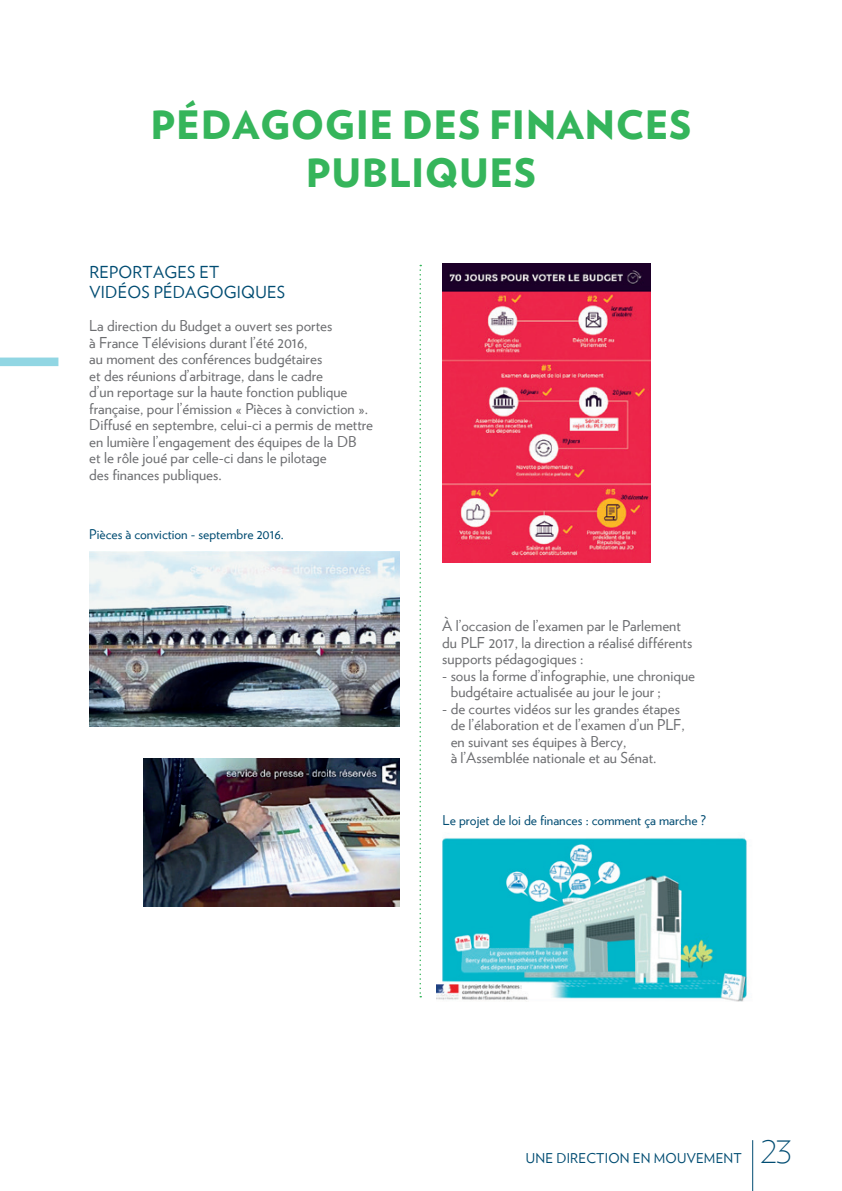
<style>
.page{position:relative;width:842px;height:1191px;background:#fff}
.page>*{position:absolute;margin:0;border:0;box-sizing:border-box;transform-origin:0 0}
.t1{font:900 39px/48px "Verlag";letter-spacing:.015em;color:#35b55b;text-align:center}
.t2{font:200 39px "Verlag";color:#004c72}
.t3{font:16.5px/19.5px "Verlag";letter-spacing:.015em;color:#004c72}
.t4{font:15px/16.5px "Verlag";color:#6c6d70}
.t5{font:13.5px "Verlag";color:#004c72}
</style>
<div class="page">
<div style="left:0;top:357px;width:58px;height:9px;background:#91d6e3"></div>
<svg style="left:419px;top:265px;width:2px;height:732px"></svg>
<img style="left:437px;top:838px;width:310px;height:163px">
<img style="left:89px;top:551px;width:311px;height:175px">
<img style="left:144px;top:758px;width:256px;height:148px">
<img style="left:442px;top:264px;width:209px;height:298px">
<hr style="left:752px;top:1140px;width:1px;height:51px;background:#004c72">
<h1 class="t1" style="left:151px;top:99px;width:542px">PÉDAGOGIE DES FINANCES<br>PUBLIQUES</h1>
<p class="t3" style="left:89px;top:261px;width:197px">REPORTAGES ET<br>VIDÉOS PÉDAGOGIQUES</p>
<p class="t4" style="left:89px;top:316px;width:285px">La direction du Budget a ouvert ses portes<br>à France Télévisions durant l’été 2016,<br>au moment des conférences budgétaires<br>et des réunions d’arbitrage, dans le cadre<br>d’un reportage sur la haute fonction publique française, pour l’émission « Pièces à conviction ».<br>Diffusé en septembre, celui-ci a permis de mettre en lumière l’engagement des équipes de la DB<br>et le rôle joué par celle-ci dans le pilotage<br>des finances publiques.</p>
<p class="t5" style="left:89px;top:524px;width:196px">Pièces à conviction - septembre 2016.</p>
<p class="t4" style="left:442px;top:617px;width:251px">À l’occasion de l’examen par le Parlement du PLF 2017, la direction a réalisé différents supports pédagogiques :</p>
<p class="t4" style="left:451px;top:666px;width:246px;text-indent:-8px">- sous la forme d’infographie, une chronique budgétaire actualisée au jour le jour ;</p>
<p class="t4" style="left:451px;top:699px;width:235px;text-indent:-8px">- de courtes vidéos sur les grandes étapes de l’élaboration et de l’examen d’un PLF, en suivant ses équipes à Bercy,<br>à l’Assemblée nationale et au Sénat.</p>
<p class="t5" style="left:443px;top:810px;width:265px">Le projet de loi de finances : comment ça marche ?</p>
<p class="t5" style="left:526px;top:1148px;width:218px">UNE DIRECTION EN MOUVEMENT</p>
<h1 class="t2" style="left:761px;top:1121px;width:33px">23</h1>
</div>
